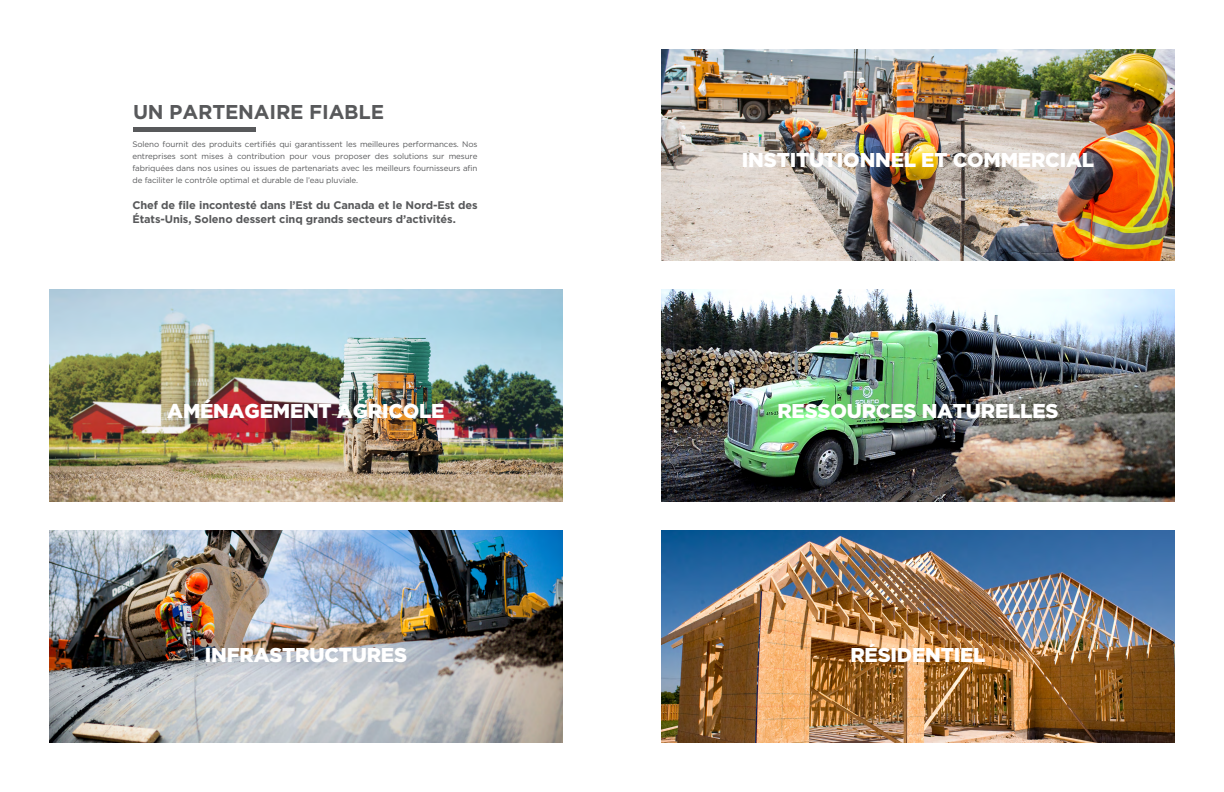
<style>
.page{position:relative;width:1224px;height:792px;background:#fff}
.page>*{position:absolute;margin:0;border:0;box-sizing:border-box;transform-origin:0 0}
.t1{font:900 20px "Gotham HTF";letter-spacing:-.01em;color:#fff}
.t2{font:700 20px "Gotham HTF";letter-spacing:-.01em;color:#58595b}
.t3{font:700 11px/14px "Gotham HTF";letter-spacing:-.01em;color:#58595b}
.t4{font:8px/12px "Gotham HTF";letter-spacing:-.01em;color:#58595b;text-align:justify}
</style>
<div class="page">
<hr style="left:134px;top:127px;width:122px;height:4px;background:#58595b">
<img style="left:50px;top:290px;width:512px;height:212px">
<img style="left:662px;top:290px;width:512px;height:212px">
<img style="left:662px;top:49px;width:512px;height:212px">
<img style="left:50px;top:531px;width:512px;height:211px">
<img style="left:662px;top:531px;width:512px;height:211px">
<h1 class="t2" style="left:133px;top:101px;width:253px">UN PARTENAIRE FIABLE</h1>
<p class="t4" style="left:132px;top:138px;width:347px">Soleno fournit des produits certifiés qui garantissent les meilleures performances. Nos entreprises sont mises à contribution pour vous proposer des solutions sur mesure fabriquées dans nos usines ou issues de partenariats avec les meilleurs fournisseurs afin de faciliter le contrôle optimal et durable de l’eau pluviale.</p>
<h2 class="t3" style="left:132px;top:198px;width:347px">Chef de file incontesté dans l’Est du Canada et le Nord-Est des<br>États-Unis, Soleno dessert cinq grands secteurs d’activités.</h2>
<h1 class="t1" style="left:742px;top:148px;width:354px">INSTITUTIONNEL ET COMMERCIAL</h1>
<h1 class="t1" style="left:167px;top:399px;width:279px">AMÉNAGEMENT AGRICOLE</h1>
<h1 class="t1" style="left:777px;top:399px;width:283px">RESSOURCES NATURELLES</h1>
<h1 class="t1" style="left:205px;top:643px;width:204px">INFRASTRUCTURES</h1>
<h1 class="t1" style="left:850px;top:643px;width:137px">RÉSIDENTIEL</h1>
</div>
